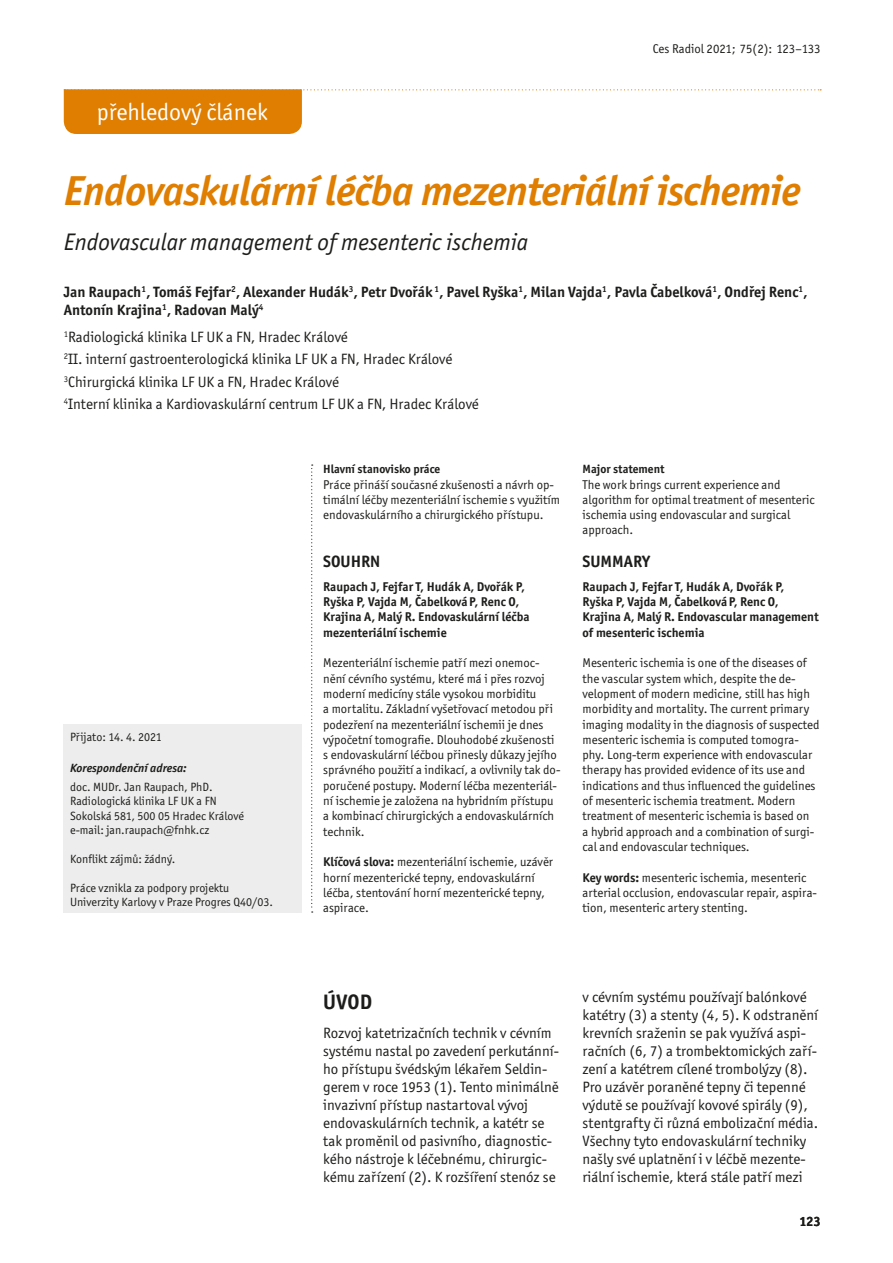
<style>
.page{position:relative;width:893px;height:1263px;background:#fff}
.page>*{position:absolute;margin:0;border:0;box-sizing:border-box;transform-origin:0 0}
.t1{font:italic 700 42px "Officina Sans Itc TOT";letter-spacing:-.02em;color:#df7e00}
.t2{font:italic 24px "Officina Sans Itc TOT";color:#1d1d1b}
.t3{font:24px "Officina Sans Itc TOT";color:#fff}
.t4{font:700 21px "Officina Sans Itc TOT";color:#1d1d1b}
.t5{font:700 16.5px "Officina Sans Itc TOT";color:#1d1d1b}
.t6{font:15px/18px "Officina Sans Itc TOT";color:#1d1d1b}
.t7{font:700 15px/18px "Officina Sans Itc TOT";color:#1d1d1b}
.t8{font:700 13.5px "Officina Sans Itc TOT";color:#1d1d1b}
.t9{font:12.75px/15.3px "Officina Sans Itc TOT";color:#1d1d1b}
.t10{font:700 12.75px/15.3px "Officina Sans Itc TOT";color:#1d1d1b}
.t11{font:12px/14.4px "Officina Sans Itc TOT";color:#1d1d1b}
.t12{font:700 12px "Officina Sans Itc TOT";color:#1d1d1b}
.t13{font:italic 700 12px "Officina Sans Itc TOT";color:#1d1d1b}
.s1{font-weight:700}
</style>
<div class="page">
<svg style="left:311px;top:464px;width:2px;height:448px"></svg>
<div style="left:64px;top:724px;width:238px;height:188px;background:#ededed"></div>
<svg style="left:64px;top:89px;width:757px;height:45px"></svg>
<h2 class="t3" style="left:97px;top:98px;width:173px">přehledový článek</h2>
<p class="t9" style="left:653px;top:41px;width:169px">Ces Radiol 2021; 75(2): 123–133</p>
<h1 class="t1" style="left:64px;top:165px;width:739px">Endovaskulární léčba mezenteriální ischemie</h1>
<h2 class="t2" style="left:64px;top:228px;width:466px">Endovascular management of mesenteric ischemia</h2>
<p class="t7" style="left:64px;top:283px;width:745px">Jan Raupach<sup>1</sup>, Tomáš Fejfar<sup>2</sup>, Alexander Hudák<sup>3</sup>, Petr Dvořák <sup>1</sup>, Pavel Ryška<sup>1</sup>, Milan Vajda<sup>1</sup>, Pavla Čabelková<sup>1</sup>, Ondřej Renc<sup>1</sup>,<br>Antonín Krajina<sup>1</sup>, Radovan Malý<sup>4</sup></p>
<p class="t6" style="left:64px;top:326px;width:417px;line-height:22.2px"><sup>1</sup>Radiologická klinika LF UK a FN, Hradec Králové<br><sup>2</sup>II. interní gastroenterologická klinika LF UK a FN, Hradec Králové <sup>3</sup>Chirurgická klinika LF UK a FN, Hradec Králové<br><sup>4</sup>Interní klinika a Kardiovaskulární centrum LF UK a FN, Hradec Králové</p>
<p class="t11" style="left:70px;top:730px;width:93px">Přijato: 14. 4. 2021</p>
<p class="t13" style="left:70px;top:761px;width:118px">Korespondenční adresa:</p>
<p class="t11" style="left:70px;top:780px;width:175px">doc. MUDr. Jan Raupach, PhD.<br>Radiologická klinika LF UK a FN<br>Sokolská 581, 500 05 Hradec Králové e-mail: jan.raupach@fnhk.cz</p>
<p class="t11" style="left:70px;top:852px;width:107px">Konflikt zájmů: žádný.</p>
<p class="t11" style="left:70px;top:881px;width:204px">Práce vznikla za podpory projektu<br>Univerzity Karlovy v Praze Progres Q40/03.</p>
<p class="t12" style="left:323px;top:462px;width:119px">Hlavní stanovisko práce</p>
<p class="t9" style="left:323px;top:477px;width:238px">Práce přináší současné zkušenosti a návrh op&shy;timální léčby mezenteriální ischemie s využitím endovaskulárního a chirurgického přístupu.</p>
<p class="t5" style="left:323px;top:551px;width:59px">SOUHRN</p>
<p class="t10" style="left:323px;top:579px;width:208px">Raupach J, Fejfar T, Hudák A, Dvořák P, Ryška P, Vajda M, ČabelkováP, Renc O, Krajina A, Malý R. Endovaskulární léčba mezenteriální ischemie</p>
<p class="t9" style="left:323px;top:655px;width:239px">Mezenteriální ischemie patří mezi onemoc&shy;nění cévního systému, které má i přes rozvoj moderní medicíny stále vysokou morbiditu<br>a mortalitu. Základní vyšetřovací metodou při podezření na mezenteriální ischemii je dnes výpočetní tomografie. Dlouhodobé zkušenosti s endovaskulární léčbou přinesly důkazy jejího správného použití a indikací, a ovlivnily tak do&shy;poručené postupy. Moderní léčba mezenteriál&shy;ní ischemie je založena na hybridním přístupu a kombinací chirurgických a endovaskulárních technik.</p>
<p class="t9" style="left:323px;top:854px;width:231px"><span class="s1">Klíčová slova:</span> mezenteriální ischemie, uzávěr horní mezenterické tepny, endovaskulární léčba, stentování horní mezenterické tepny, aspirace.</p>
<p class="t12" style="left:583px;top:462px;width:84px">Major statement</p>
<p class="t9" style="left:583px;top:477px;width:234px">The work brings current experience and algorithm for optimal treatment of mesenteric ischemia using endovascular and surgical approach.</p>
<p class="t5" style="left:583px;top:551px;width:69px">SUMMARY</p>
<p class="t10" style="left:583px;top:579px;width:238px">Raupach J, Fejfar T, Hudák A, Dvořák P,<br>Ryška P, Vajda M, ČabelkováP, Renc O, Krajina A, Malý R. Endovascular management of mesenteric ischemia</p>
<p class="t9" style="left:583px;top:655px;width:238px">Mesenteric ischemia is one of the diseases of the vascular system which, despite the de&shy;velopment of modern medicine, still has high morbidity and mortality. The current primary imaging modality in the diagnosis of suspected mesenteric ischemia is computed tomogra&shy;phy. Long-term experience with endovascular therapy has provided evidence of its use and indications and thus influenced the guidelines of mesenteric ischemia treatment. Modern treatment of mesenteric ischemia is based on<br>a hybrid approach and a combination of surgi&shy;cal and endovascular techniques.</p>
<p class="t9" style="left:583px;top:870px;width:236px"><span class="s1">Key words:</span> mesenteric ischemia, mesenteric arterial occlusion, endovascular repair, aspira&shy;tion, mesenteric artery stenting.</p>
<h3 class="t4" style="left:323px;top:989px;width:50px">ÚVOD</h3>
<p class="t6" style="left:323px;top:1024px;width:237px">Rozvoj katetrizačních technik v cévním systému nastal po zavedení perkutánní&shy;ho přístupu švédským lékařem Seldin&shy;gerem v roce 1953 (1). Tento minimálně invazivní přístup nastartoval vývoj endovaskulárních technik, a katétr se tak proměnil od pasivního, diagnostic&shy;kého nástroje k léčebnému, chirurgic&shy;kému zařízení (2). K rozšíření stenóz se</p>
<p class="t6" style="left:583px;top:988px;width:237px">v cévním systému používají balónkové katétry (3) a stenty (4, 5). K odstranění krevních sraženin se pak využívá aspi&shy;račních (6, 7) a trombektomických zaří&shy;zení a katétrem cílené trombolýzy (8).<br>Pro uzávěr poraněné tepny či tepenné výdutě se používají kovové spirály (9), stentgrafty či různá embolizační média.<br>Všechny tyto endovaskulární techniky našly své uplatnění i v léčbě mezente&shy;riální ischemie, která stále patří mezi</p>
<p class="t8" style="left:799px;top:1213px;width:23px">123</p>
</div>
